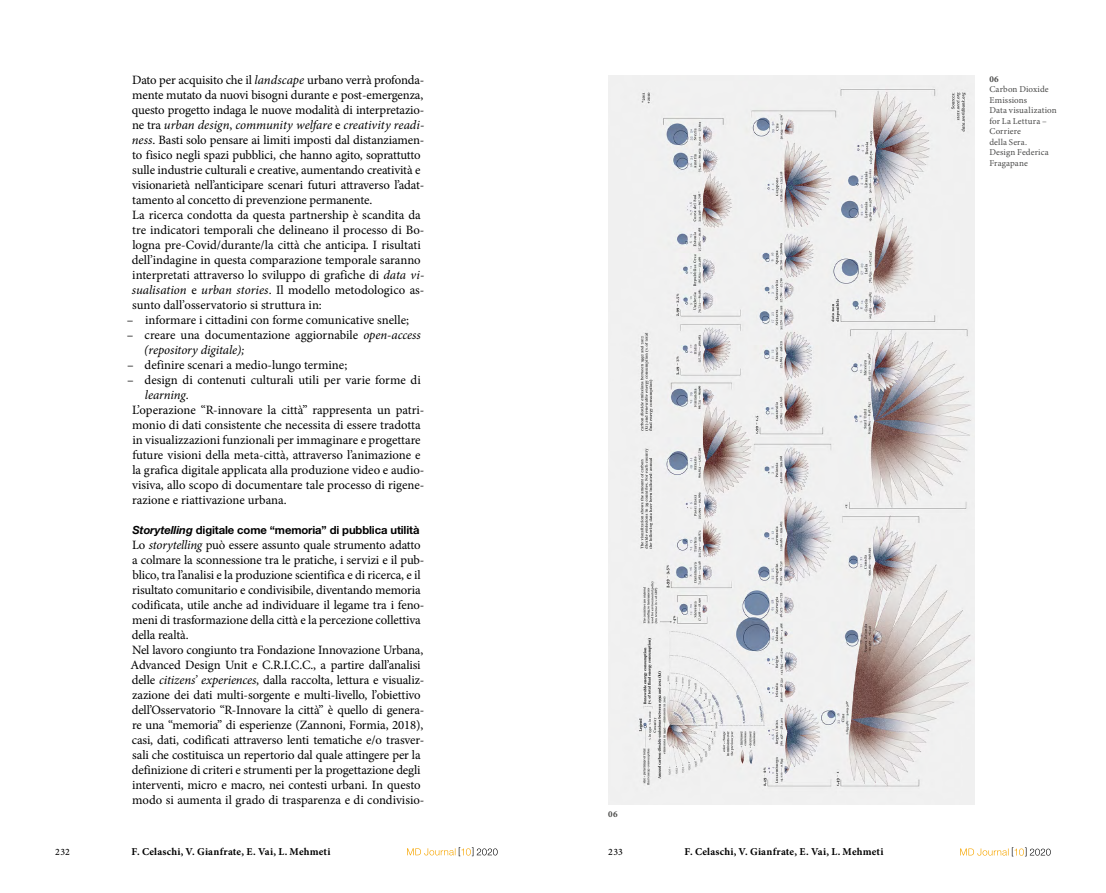
<style>
.page{position:relative;width:1106px;height:893px;background:#fff}
.page>*{position:absolute;margin:0;border:0;box-sizing:border-box;transform-origin:0 0}
.t1{font:12.75px/15px "Minion Pro";letter-spacing:-.01em;color:#000}
.t2{font:italic 12.75px "Minion Pro";letter-spacing:-.015em;color:#000}
.t3{font:700 11.25px "Helvetica Neue";letter-spacing:-.01em;color:#000}
.t4{font:700 10.5px "Minion Pro";letter-spacing:.02em;color:#000}
.t5{font:500 9.75px "Minion Pro";letter-spacing:.03em;color:#000}
.t6{font:9px/10.5px "Minion Pro";letter-spacing:.015em;color:#4a4a49}
.t7{font:700 9px "Minion Pro";color:#4a4a49}
.s1{font-style:italic}
.s2{font-style:normal}
</style>
<div class="page">
<svg style="left:407px;top:847px;width:90px;height:9px"></svg>
<svg style="left:960px;top:847px;width:90px;height:9px"></svg>
<img style="left:608px;top:75px;width:366px;height:729px">
<p class="t1" style="left:132px;top:73px;width:294px">Dato per acquisito che il <span class="s1">landscape</span> urbano verrà profonda&shy;mente mutato da nuovi bisogni durante e post-emergenza, questo progetto indaga le nuove modalità di interpretazio&shy;ne tra <span class="s1">urban design</span>, <span class="s1">community welfare</span> e <span class="s1">creativity readi&shy;ness</span>. Basti solo pensare ai limiti imposti dal distanziamen&shy;to fisico negli spazi pubblici, che hanno agito, soprattutto sulle industrie culturali e creative, aumentando creatività e visionarietà nell’anticipare scenari futuri attraverso l’adat&shy;tamento al concetto di prevenzione permanente.<br>La ricerca condotta da questa partnership è scandita da tre indicatori temporali che delineano il processo di Bo&shy;logna pre-Covid/durante/la città che anticipa. I risultati dell’indagine in questa comparazione temporale saranno interpretati attraverso lo sviluppo di grafiche di <span class="s1">data vi&shy;sualisation</span> e <span class="s1">urban stories</span>. Il modello metodologico as&shy;sunto dall’osservatorio si struttura in:</p>
<p class="t1" style="left:127px;top:313px;width:284px">– informare i cittadini con forme comunicative snelle;</p>
<p class="t1" style="left:144px;top:328px;width:278px;text-indent:-17px">– creare una documentazione aggiornabile <span class="s1">open-access (repository digitale);</span></p>
<p class="t1" style="left:127px;top:358px;width:222px">– definire scenari a medio-lungo termine;</p>
<p class="t1" style="left:127px;top:373px;width:295px">– design di contenuti culturali utili per varie forme di</p>
<p class="t2" style="left:145px;top:386px;width:45px">learning<span class="s2">.</span></p>
<p class="t1" style="left:132px;top:403px;width:294px">L’operazione “R-innovare la città” rappresenta un patri-</p>
<p class="t1" style="left:132px;top:418px;width:290px">monio di dati consistente che necessita di essere tradotta</p>
<p class="t1" style="left:132px;top:433px;width:290px">in visualizzazioni funzionali per immaginare e progettare</p>
<p class="t1" style="left:132px;top:448px;width:290px">future visioni della meta-città, attraverso l’animazione e</p>
<p class="t1" style="left:132px;top:463px;width:294px">la grafica digitale applicata alla produzione video e audio-</p>
<p class="t1" style="left:132px;top:478px;width:294px">visiva, allo scopo di documentare tale processo di rigene-</p>
<p class="t1" style="left:132px;top:493px;width:156px">razione e riattivazione urbana.</p>
<p class="t3" style="left:132px;top:523px;width:288px"><span class="s1">Storytelling</span> digitale come “memoria” di pubblica utilità</p>
<p class="t1" style="left:131px;top:538px;width:295px">Lo <span class="s1">storytelling</span> può essere assunto quale strumento adatto a colmare la sconnessione tra le pratiche, i servizi e il pub&shy;blico, tra l’analisi e la produzione scientifica e di ricerca, e il risultato comunitario e condivisibile, diventando memoria codificata, utile anche ad individuare il legame tra i feno&shy;meni di trasformazione della città e la percezione collettiva della realtà.<br>Nel lavoro congiunto tra Fondazione Innovazione Urbana, Advanced Design Unit e C.R.I.C.C., a partire dall’analisi delle <span class="s1">citizens’ experiences</span>, dalla raccolta, lettura e visualiz&shy;zazione dei dati multi-sorgente e multi-livello, l’obiettivo dell’Osservatorio “R-Innovare la città” è quello di genera&shy;re una “memoria” di esperienze (Zannoni, Formia, 2018), casi, dati, codificati attraverso lenti tematiche e/o trasver&shy;sali che costituisca un repertorio dal quale attingere per la definizione di criteri e strumenti per la progettazione degli interventi, micro e macro, nei contesti urbani. In questo modo si aumenta il grado di trasparenza e di condivisio-</p>
<p class="t7" style="left:608px;top:807px;width:11px">06</p>
<p class="t5" style="left:55px;top:846px;width:16px">232</p>
<p class="t4" style="left:131px;top:844px;width:200px">F. Celaschi, V. Gianfrate, E. Vai, L. Mehmeti</p>
<p class="t5" style="left:608px;top:845px;width:16px">233</p>
<p class="t4" style="left:684px;top:844px;width:200px">F. Celaschi, V. Gianfrate, E. Vai, L. Mehmeti</p>
<p class="t7" style="left:989px;top:72px;width:11px">06</p>
<p class="t6" style="left:989px;top:84px;width:69px">Carbon Dioxide<br>Emissions<br>Data visualization for La Lettura –<br>Corriere<br>della Sera.<br>Design Federica<br>Fragapane</p>
</div>
